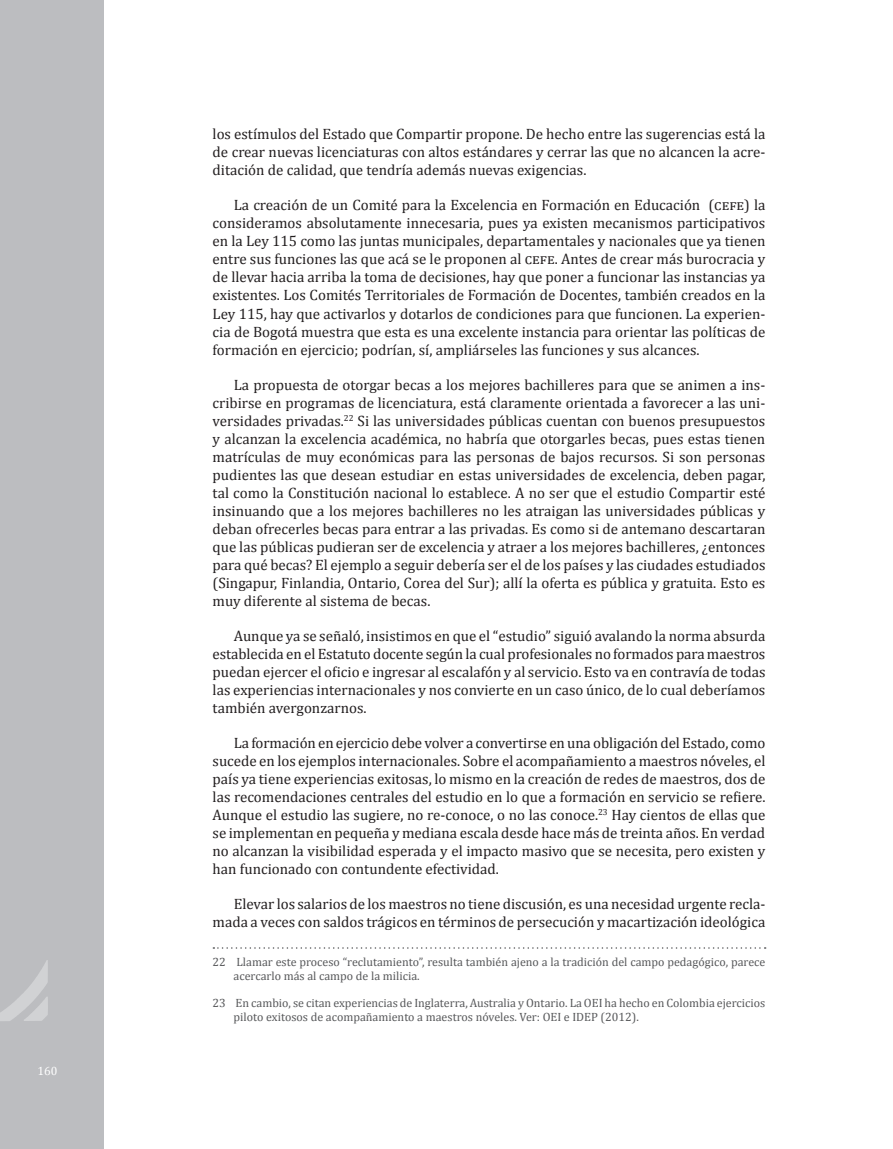
<style>
.page{position:relative;width:893px;height:1149px;background:#fff}
.page>*{position:absolute;margin:0;border:0;box-sizing:border-box;transform-origin:0 0}
.C__DE_TEXTO{font:15px/18px "Cambria";color:#231f20;text-align:justify}
.PIE_con_sin__FILETE{font:12px/14.2px "Cambria";color:#57585a}
.PIE_con_FILETE{font:12px/14.2px "Cambria";color:#57585a}
.t1{font:12px "Cambria";color:#fff}
</style>
<div class="page">
<div style="left:0;top:0;width:104px;height:1148px;background:#bcbdc0"></div>
<svg style="left:0;top:960px;width:48px;height:60px"></svg>
<svg style="left:213px;top:947px;width:553px;height:2px"></svg>
<p class="t1" style="left:37px;top:1063px;width:21px">160</p>
<p class="C__DE_TEXTO" style="left:213px;top:125px;width:554px">los estímulos del Estado que Compartir propone. De hecho entre las sugerencias está la de crear nuevas licenciaturas con altos estándares y cerrar las que no alcancen la acre&shy;ditación de calidad, que tendría además nuevas exigencias.</p>
<p class="C__DE_TEXTO" style="left:213px;top:196px;width:554px;text-indent:21px">La creación de un Comité para la Excelencia en Formación en Educación (cefe) la consideramos absolutamente innecesaria, pues ya existen mecanismos participativos en la Ley 115 como las juntas municipales, departamentales y nacionales que ya tienen entre sus funciones las que acá se le proponen al cefe. Antes de crear más burocracia y de llevar hacia arriba la toma de decisiones, hay que poner a funcionar las instancias ya existentes. Los Comités Territoriales de Formación de Docentes, también creados en la Ley 115, hay que activarlos y dotarlos de condiciones para que funcionen. La experien&shy;cia de Bogotá muestra que esta es una excelente instancia para orientar las políticas de formación en ejercicio; podrían, sí, ampliárseles las funciones y sus alcances.</p>
<p class="C__DE_TEXTO" style="left:213px;top:375px;width:554px;text-indent:21px">La propuesta de otorgar becas a los mejores bachilleres para que se animen a ins&shy;cribirse en programas de licenciatura, está claramente orientada a favorecer a las uni&shy;versidades privadas.<sup>22</sup> Si las universidades públicas cuentan con buenos presupuestos y alcanzan la excelencia académica, no habría que otorgarles becas, pues estas tienen matrículas de muy económicas para las personas de bajos recursos. Si son personas pudientes las que desean estudiar en estas universidades de excelencia, deben pagar, tal como la Constitución nacional lo establece. A no ser que el estudio Compartir esté insinuando que a los mejores bachilleres no les atraigan las universidades públicas y deban ofrecerles becas para entrar a las privadas. Es como si de antemano descartaran que las públicas pudieran ser de excelencia y atraer a los mejores bachilleres, ¿entonces para qué becas? El ejemplo a seguir debería ser el de los países y las ciudades estudiados (Singapur, Finlandia, Ontario, Corea del Sur); allí la oferta es pública y gratuita. Esto es muy diferente al sistema de becas.</p>
<p class="C__DE_TEXTO" style="left:213px;top:626px;width:554px;text-indent:21px">Aunque ya se señaló, insistimos en que el “estudio” siguió avalando la norma absurda establecida en el Estatuto docente según la cual profesionales no formados para maestros puedan ejercer el oficio e ingresar al escalafón y al servicio. Esto va en contravía de todas las experiencias internacionales y nos convierte en un caso único, de lo cual deberíamos también avergonzarnos.</p>
<p class="C__DE_TEXTO" style="left:213px;top:733px;width:554px;text-indent:21px">La formación en ejercicio debe volver a convertirse en una obligación del Estado, como sucede en los ejemplos internacionales. Sobre el acompañamiento a maestros nóveles, el país ya tiene experiencias exitosas, lo mismo en la creación de redes de maestros, dos de las recomendaciones centrales del estudio en lo que a formación en servicio se refiere.<br>Aunque el estudio las sugiere, no re-conoce, o no las conoce.<sup>23</sup> Hay cientos de ellas que se implementan en pequeña y mediana escala desde hace más de treinta años. En verdad no alcanzan la visibilidad esperada y el impacto masivo que se necesita, pero existen y han funcionado con contundente efectividad.</p>
<p class="C__DE_TEXTO" style="left:213px;top:894px;width:554px;text-align:right">Elevar los salarios de los maestros no tiene discusión, es una necesidad urgente recla&shy;mada a veces con saldos trágicos en términos de persecución y macartización ideológica</p>
<p class="PIE_con_FILETE" style="left:234px;top:954px;width:533px;text-indent:-21px">22 Llamar este proceso “reclutamiento”, resulta también ajeno a la tradición del campo pedagógico, parece acercarlo más al campo de la milicia.</p>
<p class="PIE_con_sin__FILETE" style="left:234px;top:995px;width:533px;text-indent:-21px">23 En cambio, se citan experiencias de Inglaterra, Australia y Ontario. La OEI ha hecho en Colombia ejercicios piloto exitosos de acompañamiento a maestros nóveles. Ver: OEI e IDEP (2012).</p>
</div>
